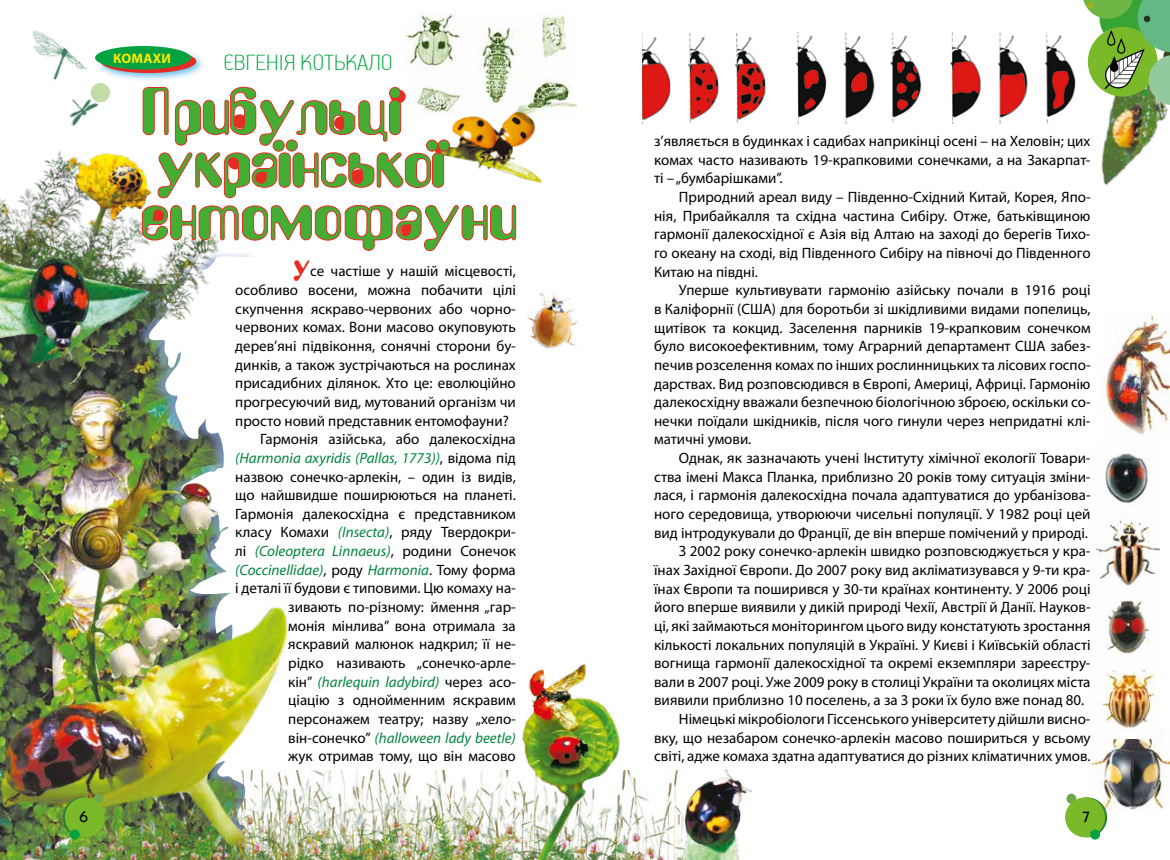
<style>
.page{position:relative;width:1170px;height:860px;background:#fff}
.page>*{position:absolute;margin:0;border:0;box-sizing:border-box;transform-origin:0 0}
.t1{font:100 25px "PF Handbook Pro";color:#00a33f}
.t2{font:15px/18.6px "Myriad Pro";color:#000;text-align:justify}
.t3{font:italic 15px "Myriad Pro";color:#00843c}
.t4{font:700 15px "Kabel";color:#000}
.t5{font:700 13.75px "Myriad Pro";letter-spacing:.02em;color:#ffe800}
.s1{font-family:"Amelia DG";font-size:30px;color:#e62d24}
.s2{font-style:normal;color:#000}
.s3{font-style:italic;color:#00843c}
</style>
<div class="page">
<img style="left:405px;top:13px;width:171px;height:95px">
<img style="left:32px;top:30px;width:78px;height:77px">
<img style="left:950px;top:33px;width:124px;height:90px">
<img style="left:642px;top:33px;width:124px;height:90px">
<div style="left:96px;top:45px;width:109px;height:37px;background:#36a9e1;opacity:.75"></div>
<svg style="left:100px;top:50px;width:96px;height:23px"></svg>
<div style="left:95px;top:46px;width:96px;height:23px;background:#00a33f;border-radius:50%"></div>
<div style="left:91px;top:83px;width:19px;height:19px;background:#c3dca8;border-radius:50%"></div>
<img style="left:527px;top:291px;width:51px;height:58px">
<img style="left:1091px;top:729px;width:78px;height:80px">
<img style="left:0;top:374px;width:17px;height:231px">
<svg style="left:156px;top:255px;width:95px;height:119px"></svg>
<img style="left:0;top:107px;width:240px;height:213px">
<img style="left:0;top:770px;width:516px;height:89px">
<img style="left:1091px;top:453px;width:67px;height:285px">
<img style="left:620px;top:769px;width:132px;height:90px">
<img style="left:0;top:249px;width:156px;height:125px">
<img style="left:796px;top:33px;width:126px;height:90px">
<img style="left:1100px;top:315px;width:69px;height:120px">
<img style="left:17px;top:374px;width:214px;height:231px">
<img style="left:0;top:605px;width:288px;height:241px">
<img style="left:68px;top:139px;width:89px;height:106px">
<img style="left:516px;top:663px;width:104px;height:196px">
<img style="left:1064px;top:72px;width:104px;height:113px">
<img style="left:450px;top:100px;width:102px;height:84px">
<svg style="left:142px;top:205px;width:374px;height:46px"></svg>
<svg style="left:142px;top:87px;width:308px;height:111px"></svg>
<div style="left:1066px;top:793px;width:10px;height:10px;background:#73a74b;border-radius:50%"></div>
<svg style="left:1067px;top:797px;width:39px;height:40px"></svg>
<div style="left:1064px;top:797px;width:40px;height:40px;background:#7ab929;border-radius:50%"></div>
<div style="left:1090px;top:829px;width:9px;height:10px;background:#00a33f;border-radius:50%"></div>
<div style="left:94px;top:793px;width:9px;height:10px;background:#73a74b;border-radius:50%"></div>
<svg style="left:63px;top:797px;width:40px;height:40px"></svg>
<div style="left:65px;top:797px;width:40px;height:40px;background:#7ab929;border-radius:50%"></div>
<div style="left:70px;top:829px;width:10px;height:10px;background:#00a33f;border-radius:50%"></div>
<svg style="left:1082px;top:0;width:87px;height:105px"></svg>
<p class="t5" style="left:113px;top:49px;width:59px">КОМАХИ</p>
<h1 class="t1" style="left:223px;top:47px;width:171px">ЄВГЕНІЯ КОТЬКАЛО</h1>
<p class="t2" style="left:293px;top:262px;width:224px"><span class="s1">у</span>се частіше у нашій місцевості,</p>
<p class="t2" style="left:235px;top:280px;width:282px">особливо восени, можна побачити цілі</p>
<p class="t2" style="left:235px;top:299px;width:282px">скупчення яскраво-червоних або чорно-</p>
<p class="t2" style="left:235px;top:318px;width:282px">червоних комах. Вони масово окуповують</p>
<p class="t2" style="left:235px;top:336px;width:282px">дерев’яні підвіконня, сонячні сторони бу-</p>
<p class="t2" style="left:235px;top:355px;width:282px">динків, а також зустрічаються на рослинах</p>
<p class="t2" style="left:235px;top:373px;width:282px">присадибних ділянок. Хто це: еволюційно</p>
<p class="t2" style="left:235px;top:392px;width:282px">прогресуючий вид, мутований організм чи</p>
<p class="t2" style="left:235px;top:411px;width:275px">просто новий представник ентомофауни?</p>
<p class="t2" style="left:260px;top:429px;width:257px">Гармонія азійська, або далекосхідна</p>
<p class="t3" style="left:235px;top:448px;width:282px">(Harmonia axyridis (Pallas, 1773))<span class="s2">, відома під</span></p>
<p class="t2" style="left:235px;top:467px;width:282px">назвою сонечко-арлекін, – один із видів,</p>
<p class="t2" style="left:235px;top:485px;width:282px">що найшвидше поширюються на планеті.</p>
<p class="t2" style="left:235px;top:504px;width:282px">Гармонія далекосхідна є представником</p>
<p class="t2" style="left:235px;top:522px;width:282px">класу Комахи <span class="s3">(Insecta)</span>, ряду Твердокри-</p>
<p class="t3" style="left:235px;top:541px;width:282px"><span class="s2">лі</span> (Coleoptera Linnaeus)<span class="s2">, родини Сонечок</span></p>
<p class="t3" style="left:235px;top:560px;width:282px">(Coccinellidae)<span class="s2">, роду</span> Harmonia<span class="s2">. Тому форма</span></p>
<p class="t2" style="left:235px;top:578px;width:282px">і деталі її будови є типовими. Цю комаху на-</p>
<p class="t2" style="left:288px;top:597px;width:229px">зивають по-різному: ймення „гар-</p>
<p class="t2" style="left:288px;top:616px;width:229px">монія мінлива” вона отримала за</p>
<p class="t2" style="left:288px;top:634px;width:229px">яскравий малюнок надкрил; її не-</p>
<p class="t2" style="left:288px;top:653px;width:229px">рідко називають „сонечко-арле-</p>
<p class="t3" style="left:288px;top:672px;width:229px"><span class="s2">кін”</span> (harlequin ladybird) <span class="s2">через асо-</span></p>
<p class="t2" style="left:288px;top:690px;width:229px">ціацію з однойменним яскравим</p>
<p class="t2" style="left:288px;top:709px;width:229px">персонажем театру; назву „хело-</p>
<p class="t3" style="left:288px;top:728px;width:229px"><span class="s2">він-сонечко”</span> (halloween lady beetle)</p>
<p class="t2" style="left:288px;top:746px;width:229px">жук отримав тому, що він масово</p>
<p class="t2" style="left:654px;top:131px;width:438px">з’являється в будинках і садибах наприкінці осені – на Хеловін; цих комах часто називають 19-крапковими сонечками, а на Закарпат&shy;ті – „бумбарішками”.</p>
<p class="t2" style="left:654px;top:187px;width:438px;text-indent:25px">Природний ареал виду – Південно-Східний Китай, Корея, Япо&shy;нія, Прибайкалля та східна частина Сибіру. Отже, батьківщиною гармонії далекосхідної є Азія від Алтаю на заході до берегів Тихо&shy;го океану на сході, від Південного Сибіру на півночі до Південного Китаю на півдні.</p>
<p class="t2" style="left:654px;top:280px;width:438px;text-indent:25px">Уперше культивувати гармонію азійську почали в 1916 році в Каліфорнії (США) для боротьби зі шкідливими видами попелиць, щитівок та кокцид. Заселення парників 19-крапковим сонечком було високоефективним, тому Аграрний департамент США забез&shy;печив розселення комах по інших рослинницьких та лісових госпо&shy;дарствах. Вид розповсюдився в Європі, Америці, Африці. Гармонію далекосхідну вважали безпечною біологічною зброєю, оскільки со&shy;нечки поїдали шкідників, після чого гинули через непридатні клі&shy;матичні умови.</p>
<p class="t2" style="left:679px;top:448px;width:413px">Однак, як зазначають учені Інституту хімічної екології Товари-</p>
<p class="t2" style="left:654px;top:467px;width:438px">ства імені Макса Планка, приблизно 20 років тому ситуація зміни-</p>
<p class="t2" style="left:654px;top:485px;width:438px">лася, і гармонія далекосхідна почала адаптуватися до урбанізова-</p>
<p class="t2" style="left:654px;top:504px;width:438px">ного середовища, утворюючи чисельні популяції. У 1982 році цей</p>
<p class="t2" style="left:654px;top:523px;width:435px">вид інтродукували до Франції, де він вперше помічений у природі.</p>
<p class="t2" style="left:679px;top:541px;width:413px">З 2002 року сонечко-арлекін швидко розповсюджується у кра-</p>
<p class="t2" style="left:654px;top:560px;width:438px">їнах Західної Європи. До 2007 року вид акліматизувався у 9-ти кра-</p>
<p class="t2" style="left:654px;top:579px;width:438px">їнах Європи та поширився у 30-ти країнах континенту. У 2006 році</p>
<p class="t2" style="left:654px;top:597px;width:438px">його вперше виявили у дикій природі Чехії, Австрії й Данії. Науков-</p>
<p class="t2" style="left:654px;top:616px;width:438px">ці, які займаються моніторингом цього виду констатують зростання</p>
<p class="t2" style="left:654px;top:634px;width:438px">кількості локальних популяцій в Україні. У Києві і Київській області</p>
<p class="t2" style="left:654px;top:653px;width:438px">вогнища гармонії далекосхідної та окремі екземпляри зареєстру-</p>
<p class="t2" style="left:654px;top:672px;width:438px">вали в 2007 році. Уже 2009 року в столиці України та околицях міста</p>
<p class="t2" style="left:654px;top:690px;width:431px">виявили приблизно 10 поселень, а за 3 роки їх було вже понад 80.</p>
<p class="t2" style="left:679px;top:709px;width:413px">Німецькі мікробіологи Гіссенського університету дійшли висно-</p>
<p class="t2" style="left:654px;top:728px;width:438px">вку, що незабаром сонечко-арлекін масово пошириться у всьому</p>
<p class="t2" style="left:654px;top:746px;width:438px">світі, адже комаха здатна адаптуватися до різних кліматичних умов.</p>
<p class="t4" style="left:79px;top:808px;width:10px">6</p>
<p class="t4" style="left:1081px;top:808px;width:10px">7</p>
</div>
